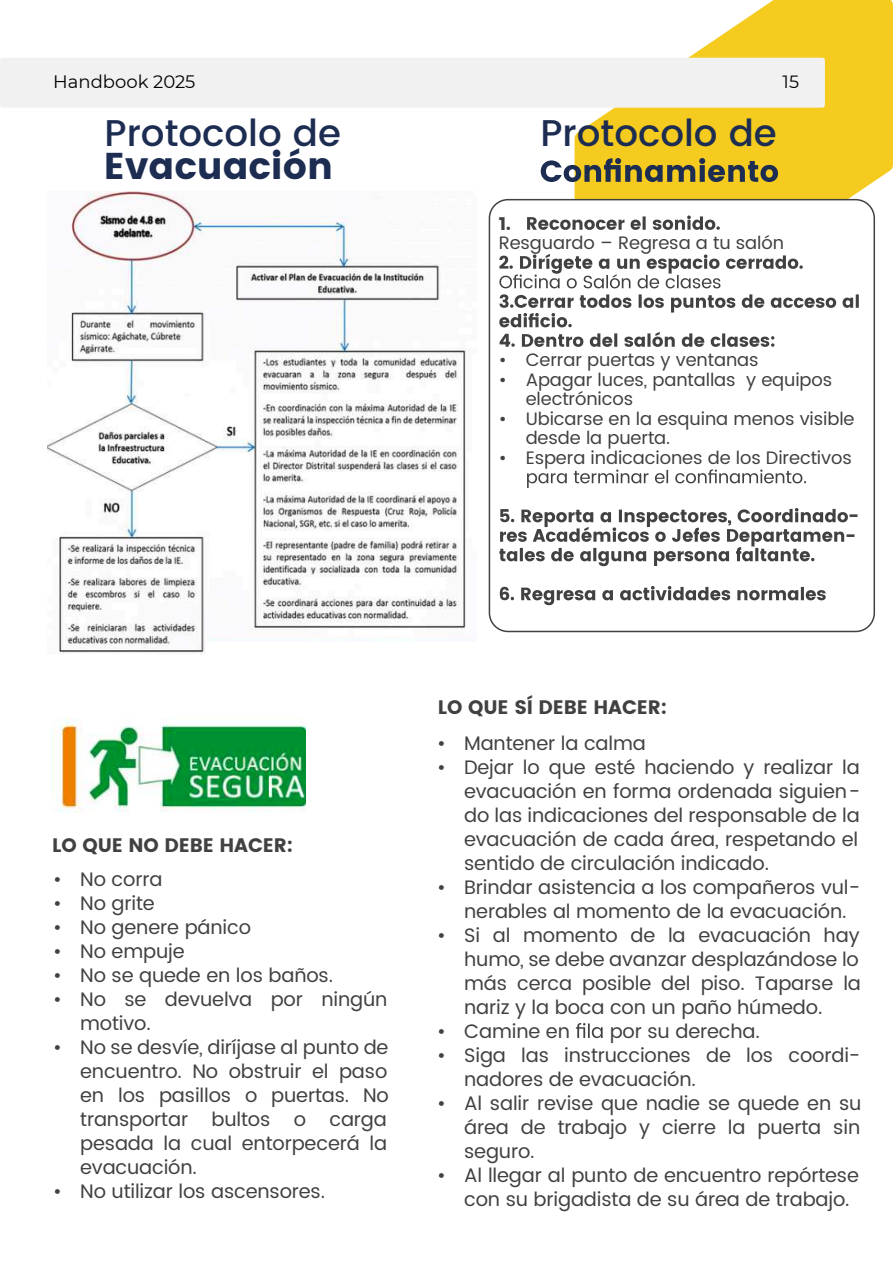
<style>
.page{position:relative;width:893px;height:1263px;background:#fff}
.page>*{position:absolute;margin:0;border:0;box-sizing:border-box;transform-origin:0 0}
.t1{font:500 37.2px "Poppins";color:#1d2d52}
.t2{font:700 37.2px "Poppins";color:#1d2d52}
.t3{font:19.5px/24px "Poppins";letter-spacing:-.005em;color:#414142;text-align:justify}
.t4{font:700 19.5px "Poppins";letter-spacing:-.005em;color:#414142}
.t5{font:18px/19.5px "Poppins";letter-spacing:-.005em;color:#414142}
.t6{font:18px "Montserrat";color:#010101}
.t7{font:700 18px/19.5px "Poppins";color:#414142}
.t8{font:17.7px "Montserrat";color:#010101}
</style>
<div class="page">
<svg style="left:575px;top:0;width:318px;height:213px;fill:#f4cb1e"></svg>
<div style="left:0;top:58px;width:825px;height:50px;background:#f1f1f2;border-radius:3px"></div>
<div style="left:489px;top:200px;width:385px;height:431px;background:#fff;border-radius:19px"></div>
<div style="left:489px;top:199px;width:386px;height:433px;border:2px solid #414142;border-radius:19px"></div>
<svg style="left:576px;top:1023px;width:27px;height:15px"></svg>
<img style="left:48px;top:191px;width:418px;height:463px">
<img style="left:52px;top:719px;width:253px;height:93px">
<svg style="left:541px;top:158px;width:237px;height:24px;background:#998c46"></svg>
<div style="left:206px;top:642px;width:289px;height:32px;background:#fff"></div>
<svg style="left:527px;top:215px;width:193px;height:15px"></svg>
<svg style="left:499px;top:254px;width:304px;height:34px"></svg>
<svg style="left:499px;top:294px;width:360px;height:53px"></svg>
<svg style="left:527px;top:469px;width:279px;height:19px"></svg>
<svg style="left:499px;top:508px;width:349px;height:58px"></svg>
<svg style="left:500px;top:586px;width:326px;height:19px"></svg>
<p class="t6" style="left:53px;top:69px;width:144px">Handbook 2025</p>
<p class="t8" style="left:783px;top:69px;width:18px">15</p>
<h1 class="t1" style="left:540px;top:105px;width:238px">Protocolo de</h1>
<h1 class="t1" style="left:105px;top:105px;width:238px">Protocolo de</h1>
<h1 class="t2" style="left:104px;top:145px;width:231px">Evacuación</h1>
<p class="t7" style="left:499px;top:214px;width:14px">1.</p>
<p class="t5" style="left:499px;top:234px;width:287px">Resguardo – Regresa a tu salón</p>
<p class="t5" style="left:499px;top:351px;width:261px">• Cerrar puertas y ventanas</p>
<p class="t5" style="left:526px;top:370px;width:308px;text-indent:-27px">• Apagar luces, pantallas y equipos electrónicos</p>
<p class="t5" style="left:526px;top:409px;width:330px;text-indent:-27px">• Ubicarse en la esquina menos visible desde la puerta.</p>
<p class="t5" style="left:499px;top:448px;width:355px">• Espera indicaciones de los Directivos</p>
<p class="t7" style="left:845px;top:506px;width:15px">- -</p>
<p class="t4" style="left:52px;top:834px;width:242px">LO QUE NO DEBE HACER:</p>
<p class="t3" style="left:53px;top:867px;width:111px">• No corra</p>
<p class="t3" style="left:53px;top:891px;width:103px">• No grite</p>
<p class="t3" style="left:53px;top:915px;width:199px">• No genere pánico</p>
<p class="t3" style="left:53px;top:939px;width:133px">• No empuje</p>
<p class="t3" style="left:53px;top:963px;width:281px">• No se quede en los baños.</p>
<p class="t3" style="left:80px;top:987px;width:309px;text-indent:-27px">• No se devuelva por ningún motivo.</p>
<p class="t3" style="left:80px;top:1035px;width:310px;text-indent:-27px">• No se desvíe, diríjase al punto de encuentro. No obstruir el paso en los pasillos o puertas. No transportar bultos o carga pesada la cual entorpecerá la evacuación.</p>
<p class="t3" style="left:53px;top:1179px;width:273px">• No utilizar los ascensores.</p>
<p class="t4" style="left:438px;top:696px;width:230px">LO QUE SÍ DEBE HACER:</p>
<p class="t3" style="left:437px;top:732px;width:210px">• Mantener la calma</p>
<p class="t3" style="left:464px;top:756px;width:397px;text-indent:-27px">• Dejar lo que esté haciendo y realizar la evacuación en forma ordenada siguien&shy;do las indicaciones del responsable de la evacuación de cada área, respetando el sentido de circulación indicado.</p>
<p class="t3" style="left:464px;top:876px;width:397px;text-indent:-27px">• Brindar asistencia a los compañeros vul&shy;nerables al momento de la evacuación.</p>
<p class="t3" style="left:464px;top:924px;width:398px;text-indent:-27px">• Si al momento de la evacuación hay humo, se debe avanzar desplazándose lo más cerca posible del piso. Taparse la nariz y la boca con un paño húmedo.</p>
<p class="t3" style="left:437px;top:1020px;width:134px">• Camine en</p>
<p class="t3" style="left:610px;top:1020px;width:152px">por su derecha.</p>
<p class="t3" style="left:464px;top:1044px;width:397px;text-indent:-27px">• Siga las instrucciones de los coordi&shy;nadores de evacuación.</p>
<p class="t3" style="left:464px;top:1092px;width:399px;text-indent:-27px">• Al salir revise que nadie se quede en su área de trabajo y cierre la puerta sin seguro.</p>
<p class="t3" style="left:464px;top:1164px;width:396px;text-indent:-27px">• Al llegar al punto de encuentro repórtese con su brigadista de su área de trabajo.</p>
</div>
